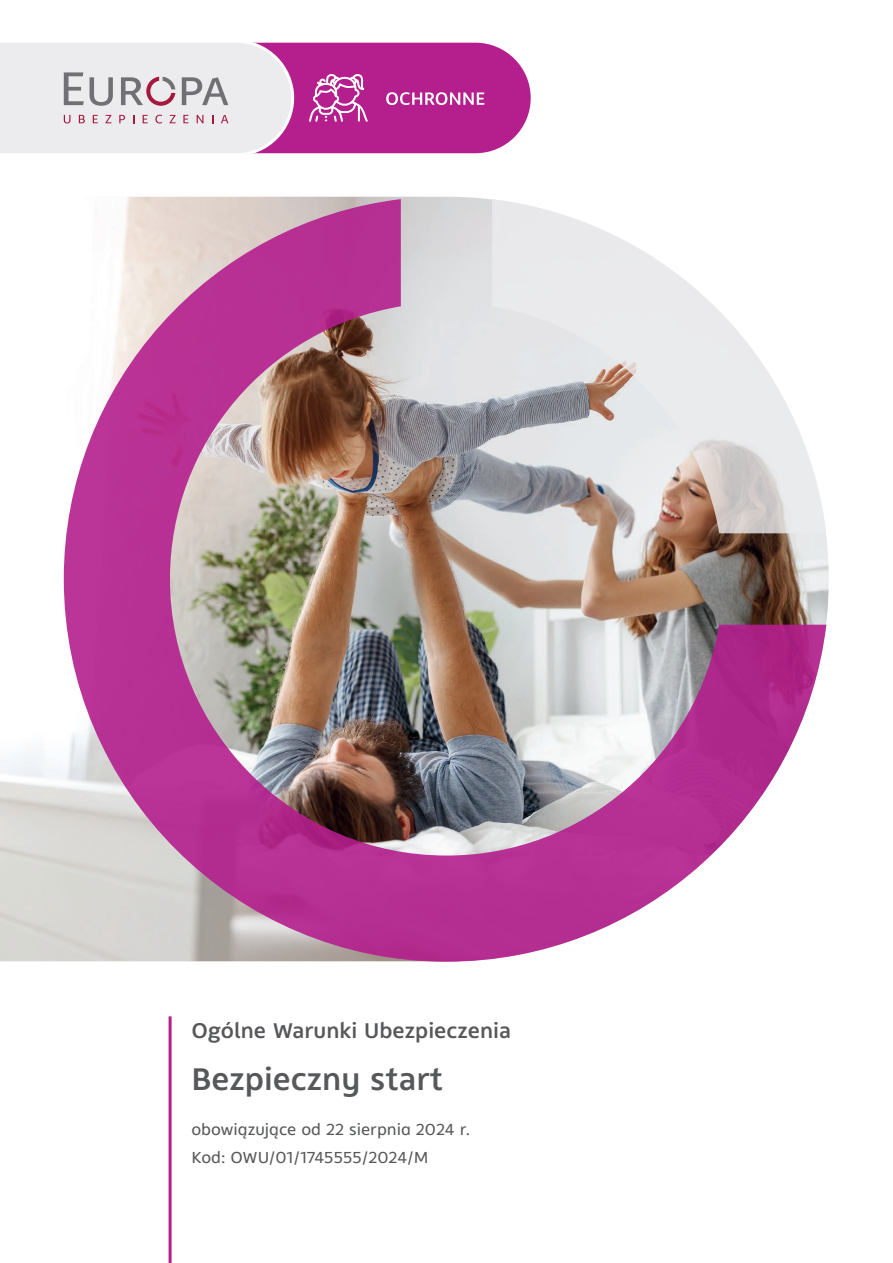
<style>
.page{position:relative;width:893px;height:1263px;background:#fff}
.page>*{position:absolute;margin:0;border:0;box-sizing:border-box;transform-origin:0 0}
.t1{font:500 35.25px "Bale";color:#57585a}
.t2{font:500 24px "Bale";color:#57585a}
.t3{font:18px/28.2px "Bale";color:#57585a}
</style>
<div class="page">
<hr style="left:169px;top:1016px;width:3px;height:247px;background:#b41e8d">
<img style="left:64px;top:199px;width:762px;height:763px">
<svg style="left:0;top:42px;width:531px;height:112px;background:#d292c2"></svg>
<h2 class="t2" style="left:191px;top:1017px;width:321px">Ogólne Warunki Ubezpieczenia</h2>
<h1 class="t1" style="left:191px;top:1060px;width:253px">Bezpieczny start</h1>
<p class="t3" style="left:191px;top:1115px;width:280px">obowiązujące od 22 sierpnia 2024 r.<br>Kod: OWU/01/1745555/2024/M</p>
</div>
